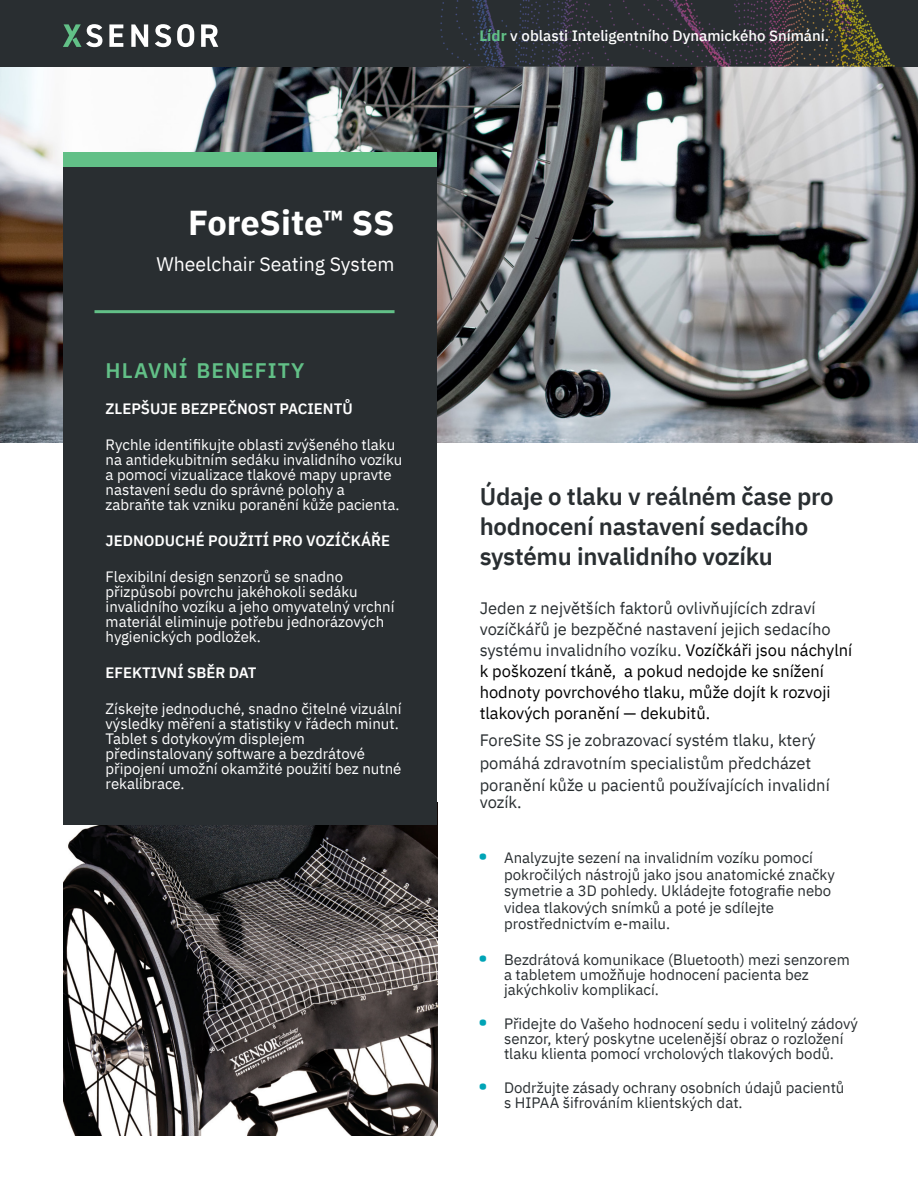
<style>
.page{position:relative;width:918px;height:1188px;background:#fff}
.page>*{position:absolute;margin:0;border:0;box-sizing:border-box;transform-origin:0 0}
.t1{font:700 34.5px "IBM Plex Sans";letter-spacing:-.005em;color:#fff}
.t2{font:600 24px/30px "IBM Plex Sans";letter-spacing:-.01em;color:#292e31}
.t3{font:600 21px "IBM Plex Sans";letter-spacing:.05em;color:#62c087}
.t4{font:19.5px "IBM Plex Sans";color:#fff}
.t5{font:16.5px/21px "IBM Plex Sans";color:#000}
.t6{font:16.5px/22.5px "IBM Plex Sans";color:#292e31}
.t7{font:15px/15px "IBM Plex Sans";color:#fff}
.t8{font:15px/15px "IBM Plex Sans";color:#292e31}
.t9{font:600 15px "IBM Plex Sans";color:#fff}
.t10{font:500 15px "IBM Plex Sans";color:#fff}
.s1{font-weight:700;color:#62c087}
.s2{color:#292e31}
.s3{font-weight:700;font-size:21px;color:#00a4b6}
</style>
<div class="page">
<img style="left:63px;top:824px;width:374px;height:312px">
<img style="left:0;top:67px;width:918px;height:375px">
<div style="left:63px;top:443px;width:374px;height:381px;background:#292e31"></div>
<div style="left:63px;top:152px;width:374px;height:305px;background:#292e31"></div>
<div style="left:63px;top:152px;width:374px;height:15px;background:#62c087"></div>
<hr style="left:94px;top:310px;width:301px;height:3px;background:#62c087">
<div style="left:0;top:0;width:918px;height:67px;background:#292e31"></div>
<img style="left:437px;top:0;width:457px;height:67px">
<svg style="left:63px;top:24px;width:39px;height:23px"></svg>
<svg style="left:131px;top:24px;width:17px;height:23px"></svg>
<svg style="left:155px;top:24px;width:16px;height:23px"></svg>
<svg style="left:201px;top:24px;width:17px;height:23px"></svg>
<svg style="left:109px;top:24px;width:14px;height:23px"></svg>
<svg style="left:177px;top:24px;width:17px;height:23px"></svg>
<h1 class="t1" style="left:188px;top:208px;width:208px">ForeSite™ SS</h1>
<h3 class="t4" style="left:156px;top:256px;width:240px">Wheelchair Seating System</h3>
<h3 class="t3" style="left:106px;top:362px;width:200px">HLAVNÍ BENEFITY</h3>
<p class="t9" style="left:106px;top:402px;width:249px">ZLEPŠUJE BEZPEČNOST PACIENTŮ</p>
<p class="t7" style="left:106px;top:438px;width:298px">Rychle identifikujte oblasti zvýšeného tlaku na antidekubitním sedáku invalidního vozíku a pomocí vizualizace tlakové mapy upravte nastavení sedu do správné polohy a zabraňte tak vzniku poranění kůže pacienta.</p>
<p class="t9" style="left:106px;top:534px;width:286px">JEDNODUCHÉ POUŽITÍ PRO VOZÍČKÁŘE</p>
<p class="t7" style="left:106px;top:570px;width:290px">Flexibilní design senzorů se snadno přizpůsobí povrchu jakéhokoli sedáku invalidního vozíku a jeho omyvatelný vrchní materiál eliminuje potřebu jednorázových hygienických podložek.</p>
<p class="t9" style="left:106px;top:666px;width:152px">EFEKTIVNÍ SBĚR DAT</p>
<p class="t7" style="left:106px;top:702px;width:297px">Získejte jednoduché, snadno čitelné vizuální výsledky měření a statistiky v řádech minut.<br>Tablet s dotykovým displejem předinstalovaný software a bezdrátové připojení umožní okamžité použití bez nutné rekalibrace.</p>
<p class="t10" style="left:479px;top:30px;width:351px"><span class="s1">Lídr</span> v oblasti Inteligentního Dynamického Snímání.</p>
<h2 class="t2" style="left:480px;top:483px;width:356px">Údaje o tlaku v reálném čase pro hodnocení nastavení sedacího systému invalidního vozíku</h2>
<p class="t5" style="left:480px;top:599px;width:374px"><span class="s2">Jeden z největších faktorů ovlivňujících zdraví vozíčkářů je bezpěčné nastavení jejich sedacího systému invalidního vozíku.</span> Vozíčkáři jsou náchylní k poškození tkáně, a pokud nedojde ke snížení hodnoty povrchového tlaku, může dojít k rozvoji tlakových poranění — dekubitů.</p>
<p class="t6" style="left:480px;top:730px;width:352px">ForeSite SS je zobrazovací systém tlaku, který pomáhá zdravotním specialistům předcházet poranění kůže u pacientů používajících invalidní</p>
<p class="t6" style="left:480px;top:792px;width:44px">vozík.</p>
<p class="t8" style="left:504px;top:851px;width:332px;line-height:16.5px;text-indent:-26px"><span class="s3">•</span> Analyzujte sezení na invalidním vozíku pomocí pokročilých nástrojů jako jsou anatomické značky symetrie a 3D pohledy. Ukládejte fotografie nebo videa tlakových snímků a poté je sdílejte prostřednictvím e-mailu.</p>
<p class="t8" style="left:504px;top:953px;width:347px;text-indent:-26px"><span class="s3">•</span> Bezdrátová komunikace (Bluetooth) mezi senzorem a tabletem umožňuje hodnocení pacienta bez jakýchkoliv komplikací.</p>
<p class="t8" style="left:504px;top:1017px;width:356px;text-indent:-26px"><span class="s3">•</span> Přidejte do Vašeho hodnocení sedu i volitelný zádový senzor, který poskytne ucelenější obraz o rozložení tlaku klienta pomocí vrcholových tlakových bodů.</p>
<p class="t8" style="left:504px;top:1081px;width:342px;text-indent:-26px"><span class="s3">•</span> Dodržujte zásady ochrany osobních údajů pacientů s HIPAA šifrováním klientských dat.</p>
</div>
